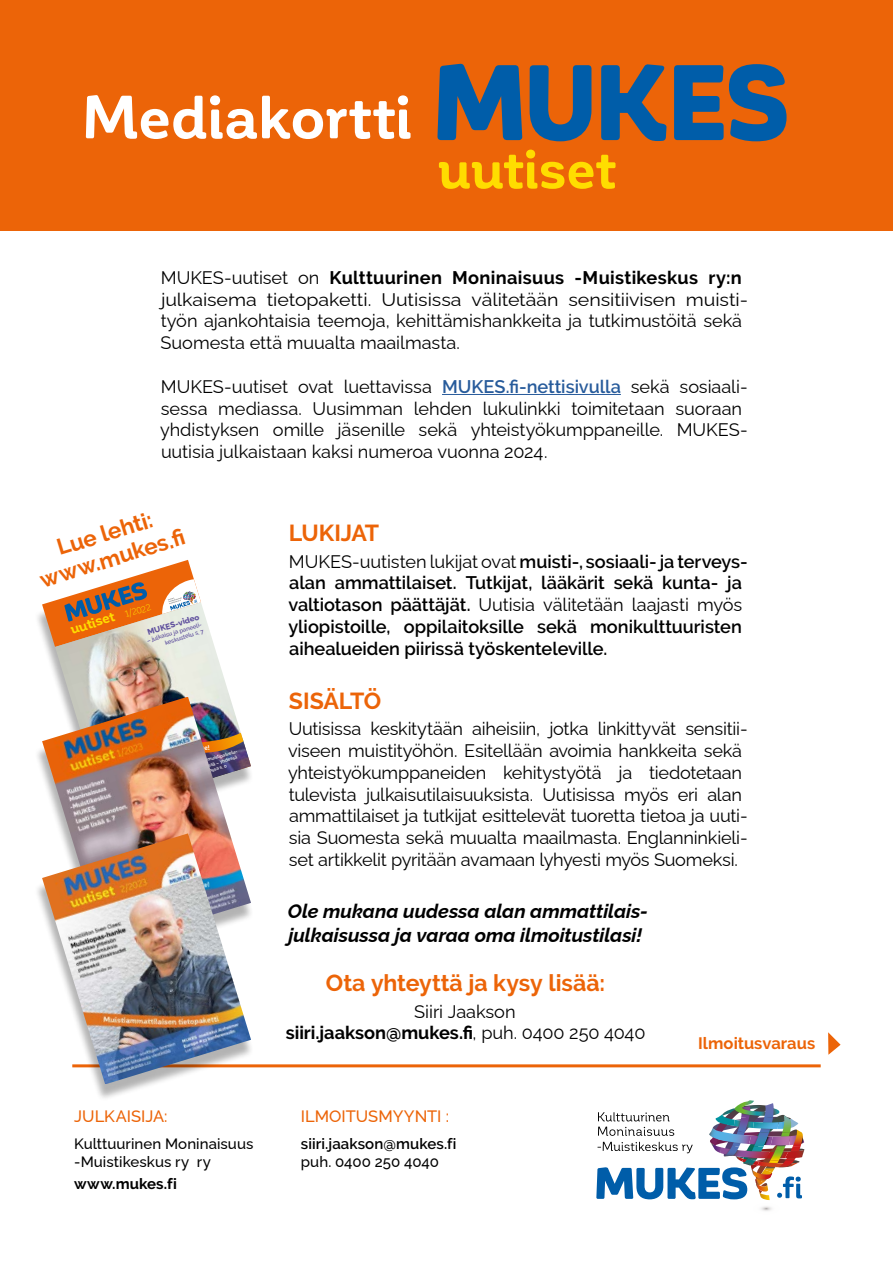
<style>
.page{position:relative;width:893px;height:1263px;background:#fff}
.page>*{position:absolute;margin:0;border:0;box-sizing:border-box;transform-origin:0 0}
.t1{font:700 60px "Corporative Soft";letter-spacing:-.005em;color:#fff}
.t2{font:700 54px "Corporative Soft";letter-spacing:-.005em;color:#fd0}
.Leipis_A{font:700 23.1px "Raleway";letter-spacing:-.005em;color:#ec6408}
.Leipis_A-2{font:700 22.5px "Raleway";color:#ec6408}
.Leipis_A-3{font:italic 700 19.5px/23.4px "Raleway";letter-spacing:-.005em;color:#000}
.Leipis_A-4{font:18.15px/21.8px "Raleway";letter-spacing:-.01em;color:#000}
.Leipis_A-5{font:600 18.15px/21.8px "Raleway";letter-spacing:-.005em;color:#000}
.Leipis{font:500 16.5px "Raleway";letter-spacing:-.005em;color:#ec6408}
.Leipis_A-6{font:700 16.5px "Raleway";color:#ec6408}
.Leipis-2{font:500 15px/18px "Raleway";letter-spacing:.005em;color:#000}
.Leipis-3{font:600 15px "Raleway";letter-spacing:.005em;color:#000}
.Leipis-4{font:700 15px "Raleway";letter-spacing:.005em;color:#000}
.t3{font:700 13.95px "Corporative Soft";color:#fd0}
.t4{font:800 8.25px "Raleway";color:#62539f}
.t5{font:600 5.85px/7.1px "Raleway";color:#62539f;text-align:right}
.s1{font-weight:700}
.s2{font-weight:600;color:#275b9b}
.s3{font-weight:400;font-size:8.7px}
.s4{font-weight:400}
</style>
<div class="page">
<div style="left:0;top:0;width:893px;height:230px;background:#ec6408"></div>
<hr style="left:442px;top:394px;width:179px;height:1px;background:#275b9b">
<img style="left:596px;top:1100px;width:209px;height:111px">
<svg style="left:437px;top:64px;width:85px;height:76px"></svg>
<svg style="left:530px;top:65px;width:61px;height:76px"></svg>
<svg style="left:601px;top:64px;width:66px;height:77px"></svg>
<svg style="left:674px;top:64px;width:112px;height:77px"></svg>
<hr style="left:72px;top:1064px;width:749px;height:3px;background:#ec6408">
<div style="left:34px;top:566px;width:220px;height:262px;background:#000;opacity:.3"></div>
<svg style="left:42px;top:560px;width:186px;height:87px"></svg>
<img style="left:55px;top:602px;width:196px;height:95px">
<div style="left:34px;top:703px;width:220px;height:262px;background:#fff"></div>
<img style="left:42px;top:697px;width:209px;height:136px">
<div style="left:34px;top:840px;width:220px;height:261px;background:#000;opacity:.3"></div>
<img style="left:42px;top:833px;width:209px;height:251px">
<svg style="left:828px;top:1032px;width:12px;height:23px"></svg>
<img style="left:83px;top:733px;width:168px;height:78px">
<p class="t1" style="left:81px;top:85px;width:333px">Mediakortti</p>
<p class="t2" style="left:437px;top:140px;width:180px">uutiset</p>
<p class="Leipis_A-4" style="left:161px;top:265px;width:589px">MUKES-uutiset on <span class="s1">Kulttuurinen Moninaisuus -Muistikeskus ry:n </span>julkaisema tietopaketti. Uutisissa välitetään sensitiivisen muisti&shy;työn ajankohtaisia teemoja, kehittämishankkeita ja tutkimustöitä sekä Suomesta että muualta maailmasta.</p>
<p class="Leipis_A-4" style="left:160px;top:373px;width:589px">MUKES-uutiset ovat luettavissa <span class="s2">MUKES.fi-nettisivulla</span> sekä sosiaali&shy;sessa mediassa. Uusimman lehden lukulinkki toimitetaan suoraan yhdistyksen omille jäsenille sekä yhteistyökumppaneille. MUKES&shy;uutisia julkaistaan kaksi numeroa vuonna 2024.</p>
<p class="Leipis_A-2" style="left:54px;top:536px;width:100px;rotate:-17deg">Lue lehti:</p>
<p class="Leipis_A-2" style="left:37px;top:568px;width:147px;rotate:-17deg">www.mukes.fi</p>
<p class="t3" style="left:69px;top:622px;width:84px;rotate:-17deg">uutiset <span class="s3">1/2022</span></p>
<p class="t4" style="left:146px;top:626px;width:55px;rotate:-17deg">MUKES-video</p>
<p class="t5" style="left:146px;top:637px;width:59px;rotate:-17deg">– julkaisu ja paneeli&shy;keskustelu s. 7</p>
<p class="Leipis" style="left:74px;top:1103px;width:95px">JULKAISIJA:</p>
<p class="Leipis-2" style="left:74px;top:1133px;width:181px">Kulttuurinen Moninaisuus -Muistikeskus ry ry</p>
<p class="Leipis-4" style="left:74px;top:1175px;width:104px">www.mukes.fi</p>
<p class="Leipis_A" style="left:289px;top:520px;width:92px">LUKIJAT</p>
<p class="Leipis_A-5" style="left:288px;top:550px;width:461px"><span class="s4">MUKES-uutisten lukijat ovat</span> muisti-, sosiaali- ja terveys&shy;alan ammattilaiset. Tutkijat, lääkärit sekä kunta- ja valtiotason päättäjät. <span class="s4">Uutisia välitetään laajasti myös </span>yliopistoille, oppilaitoksille sekä monikulttuuristen aihealueiden piirissä työskenteleville.</p>
<p class="Leipis_A" style="left:289px;top:687px;width:94px">SISÄLTÖ</p>
<p class="Leipis_A-4" style="left:288px;top:716px;width:461px">Uutisissa keskitytään aiheisiin, jotka linkittyvät sensitii&shy;viseen muistityöhön. Esitellään avoimia hankkeita sekä yhteistyökumppaneiden kehitystyötä ja tiedotetaan tulevista julkaisutilaisuuksista. Uutisissa myös eri alan ammattilaiset ja tutkijat esittelevät tuoretta tietoa ja uuti&shy;sia Suomesta sekä muualta maailmasta. Englanninkieli&shy;set artikkelit pyritään avamaan lyhyesti myös Suomeksi.</p>
<p class="Leipis_A-3" style="left:288px;top:897px;width:362px">Ole mukana uudessa alan ammattilais&shy;julkaisussa ja varaa oma ilmoitustilasi!</p>
<p class="Leipis_A" style="left:326px;top:970px;width:281px">Ota yhteyttä ja kysy lisää:</p>
<p class="Leipis_A-4" style="left:286px;top:998px;width:361px;text-align:center">Siiri Jaakson<br><span class="s1">siiri.jaakson@mukes.fi</span>, puh. 0400 250 4040</p>
<p class="Leipis_A-6" style="left:698px;top:1034px;width:119px">Ilmoitusvaraus</p>
<p class="Leipis" style="left:301px;top:1103px;width:150px">ILMOITUSMYYNTI :</p>
<p class="Leipis-3" style="left:301px;top:1135px;width:157px">siiri.jaakson@mukes.fi</p>
<p class="Leipis-2" style="left:301px;top:1151px;width:140px">puh. 0400 250 4040</p>
</div>
